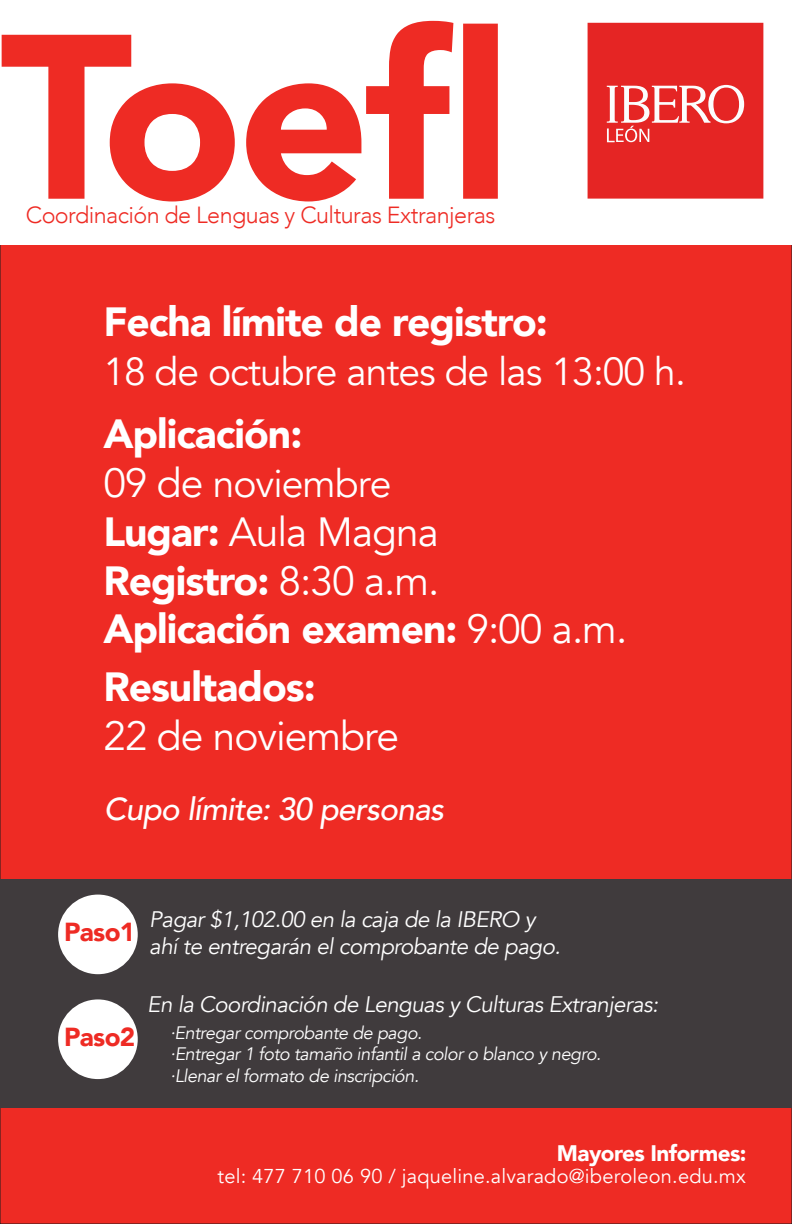
<style>
.page{position:relative;width:792px;height:1224px;background:#ee2b24}
.page>*{position:absolute;margin:0;border:0;box-sizing:border-box;transform-origin:0 0}
.t1{font:900 231.6px "Avenir";color:#ee2b24}
.t2{font:900 40.7px/48.9px "Avenir";letter-spacing:-.025em;color:#fff}
.t3{font:40.7px "Avenir";letter-spacing:-.025em;color:#fff}
.t4{font:39px "Avenir";letter-spacing:-.025em;color:#fff}
.t5{font:italic 500 31.7px "Avenir";letter-spacing:-.025em;color:#fff}
.t6{font:900 26.1px "Avenir";letter-spacing:-.025em;color:#ee2b24}
.t7{font:300 23.3px "Avenir";letter-spacing:-.025em;color:#ee2b24}
.t8{font:italic 22.4px/26.9px "Avenir";letter-spacing:-.025em;color:#fff}
.t9{font:900 22.4px "Avenir";letter-spacing:-.025em;color:#fff}
.t10{font:20px "Avenir";letter-spacing:.01em;color:#fff}
.t11{font:italic 18px/21.6px "Avenir";letter-spacing:-.025em;color:#fff}
.s1{font-size:40.7px}
.s2{font-weight:400}
</style>
<div class="page">
<div style="left:0;top:879px;width:792px;height:229px;background:#403b3d"></div>
<div style="left:0;top:0;width:792px;height:245px;background:#fff"></div>
<div style="left:58px;top:895px;width:80px;height:79px;background:#fff;border-radius:50%"></div>
<div style="left:58px;top:999px;width:80px;height:80px;background:#fff;border-radius:50%"></div>
<div style="left:588px;top:23px;width:175px;height:176px;background:#e52524"></div>
<svg style="left:607px;top:85px;width:137px;height:57px"></svg>
<h1 class="t1" style="left:0;top:-80px;width:512px">Toefl</h1>
<p class="t7" style="left:26px;top:201px;width:471px">Coordinación de Lenguas y Culturas Extranjeras</p>
<h2 class="t2" style="left:103px;top:296px;width:446px">Fecha límite de registro:</h2>
<h3 class="t4" style="left:103px;top:348px;width:584px">18 de octubre antes de las 13:00 h.</h3>
<h2 class="t2" style="left:103px;top:408px;width:201px">Aplicación:</h2>
<h3 class="t4" style="left:103px;top:460px;width:290px"><span class="s1">09 de</span> noviembre</h3>
<h2 class="t2" style="left:103px;top:506px;width:526px">Lugar: <span class="s2">Aula Magna<br></span>Registro: <span class="s2">8:30 a.m.<br></span>Aplicación examen: <span class="s2">9:00 a.m.</span></h2>
<h2 class="t2" style="left:103px;top:662px;width:214px">Resultados:</h2>
<h2 class="t3" style="left:103px;top:712px;width:297px">22 de noviembre</h2>
<h3 class="t5" style="left:104px;top:790px;width:341px">Cupo límite: 30 personas</h3>
<p class="t6" style="left:64px;top:909px;width:73px">Paso1</p>
<p class="t6" style="left:64px;top:1014px;width:73px">Paso2</p>
<p class="t8" style="left:149px;top:906px;width:413px">Pagar $1,102.00 en la caja de la IBERO y ahí te entregarán el comprobante de pago.</p>
<p class="t8" style="left:147px;top:991px;width:513px">En la Coordinación de Lenguas y Culturas Extranjeras:</p>
<p class="t11" style="left:170px;top:1022px;width:433px">·Entregar comprobante de pago.<br>·Entregar 1 foto tamaño infantil a color o blanco y negro. ·Llenar el formato de inscripción.</p>
<p class="t9" style="left:557px;top:1134px;width:191px">Mayores Informes:</p>
<p class="t10" style="left:218px;top:1164px;width:530px">tel: 477 710 06 90 / jaqueline.alvarado@iberoleon.edu.mx</p>
</div>
